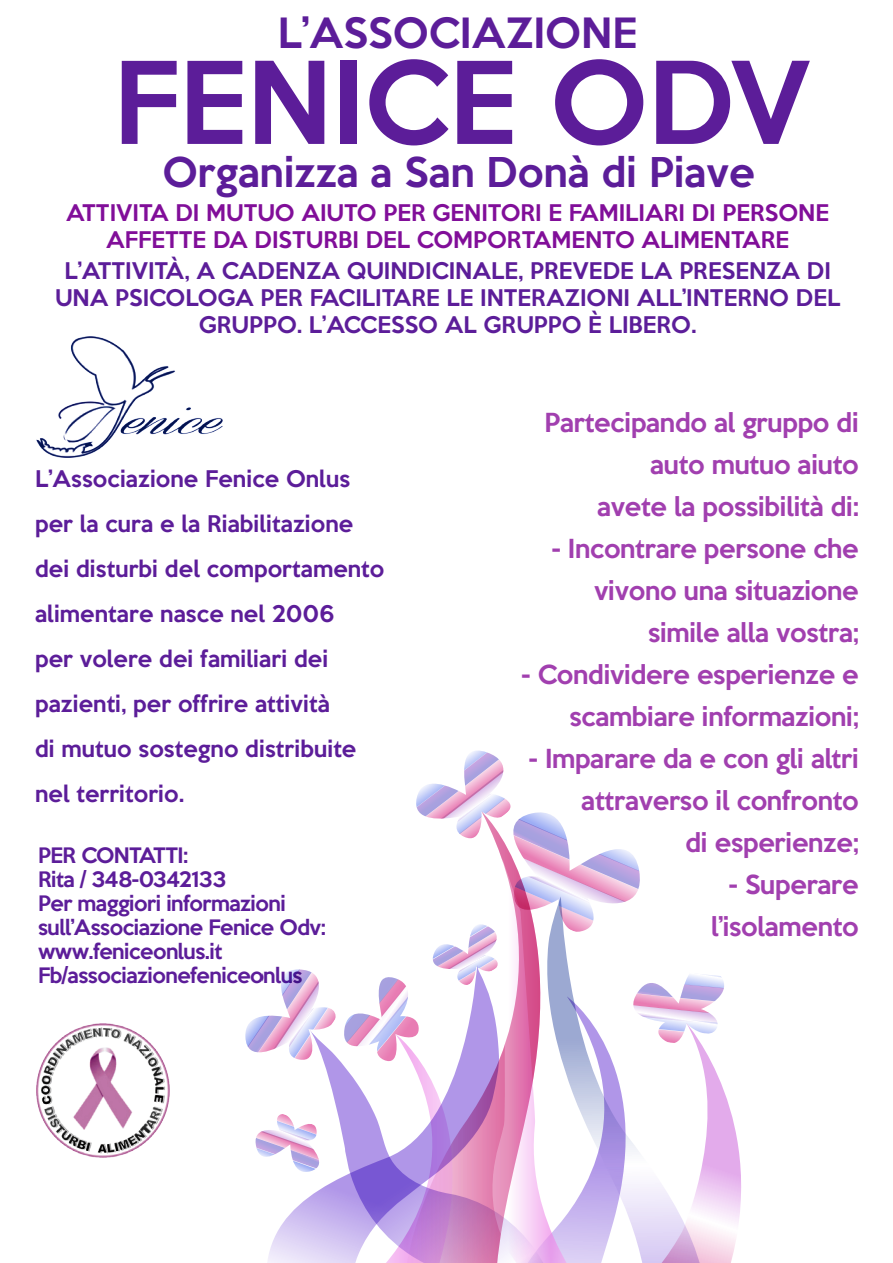
<style>
.page{position:relative;width:893px;height:1263px;background:#fff}
.page>*{position:absolute;margin:0;border:0;box-sizing:border-box;transform-origin:0 0}
.t1{font:500 103.95px "Keep Calm";letter-spacing:.005em;color:#5c1d99}
.t2{font:500 38.1px "Keep Calm";letter-spacing:.005em;color:#5c1d99}
.t3{font:500 37.5px "Keep Calm";letter-spacing:.005em;color:#5c1d99}
.t4{font:500 24px/42px "Keep Calm";letter-spacing:-.01em;color:#a13faf;text-align:right}
.t5{font:500 21px/45px "Keep Calm";letter-spacing:.005em;color:#5c1d99}
.t6{font:500 21px/27px "Keep Calm";letter-spacing:.005em;color:#810e99;text-align:center}
.t7{font:500 19.5px/24px "Keep Calm";letter-spacing:-.025em;color:#5c1d99}
</style>
<div class="page">
<img style="left:36px;top:1024px;width:134px;height:134px">
<img style="left:37px;top:336px;width:186px;height:122px">
<svg style="left:245px;top:750px;width:496px;height:513px"></svg>
<h2 class="t2" style="left:278px;top:0;width:361px">L’ASSOCIAZIONE</h2>
<h1 class="t1" style="left:113px;top:13px;width:698px">FENICE ODV</h1>
<h3 class="t3" style="left:162px;top:140px;width:594px">Organizza a San Donà di Piave</h3>
<p class="t6" style="left:66px;top:198px;width:764px">ATTIVITA DI MUTUO AIUTO PER GENITORI E FAMILIARI DI PERSONE<br>AFFETTE DA DISTURBI DEL COMPORTAMENTO ALIMENTARE</p>
<p class="t5" style="left:55px;top:255px;width:787px;line-height:27px;text-align:center">L’ATTIVITÀ, A CADENZA QUINDICINALE, PREVEDE LA PRESENZA DI<br>UNA PSICOLOGA PER FACILITARE LE INTERAZIONI ALL’INTERNO DEL<br>GRUPPO. L’ACCESSO AL GRUPPO È LIBERO.</p>
<p class="t5" style="left:35px;top:454px;width:351px">L’Associazione Fenice Onlus per la cura e la Riabilitazione dei disturbi del comportamento alimentare nasce nel 2006<br>per volere dei familiari dei pazienti, per offrire attività<br>di mutuo sostegno distribuite nel territorio.</p>
<p class="t7" style="left:38px;top:842px;width:289px">PER CONTATTI:<br>Rita / 348-0342133<br>Per maggiori informazioni sull’Associazione Fenice Odv: www.feniceonlus.it<br>Fb/associazionefeniceonlus</p>
<p class="t4" style="left:545px;top:399px;width:316px">Partecipando al gruppo di auto mutuo aiuto<br>avete la possibilità di:</p>
<p class="t4" style="left:552px;top:525px;width:308px">- Incontrare persone che vivono una situazione simile alla vostra;</p>
<p class="t4" style="left:522px;top:651px;width:339px">- Condividere esperienze e scambiare informazioni;</p>
<p class="t4" style="left:529px;top:735px;width:331px">- Imparare da e con gli altri attraverso il confronto<br>di esperienze;</p>
<p class="t4" style="left:711px;top:861px;width:149px">- Superare l’isolamento</p>
</div>
